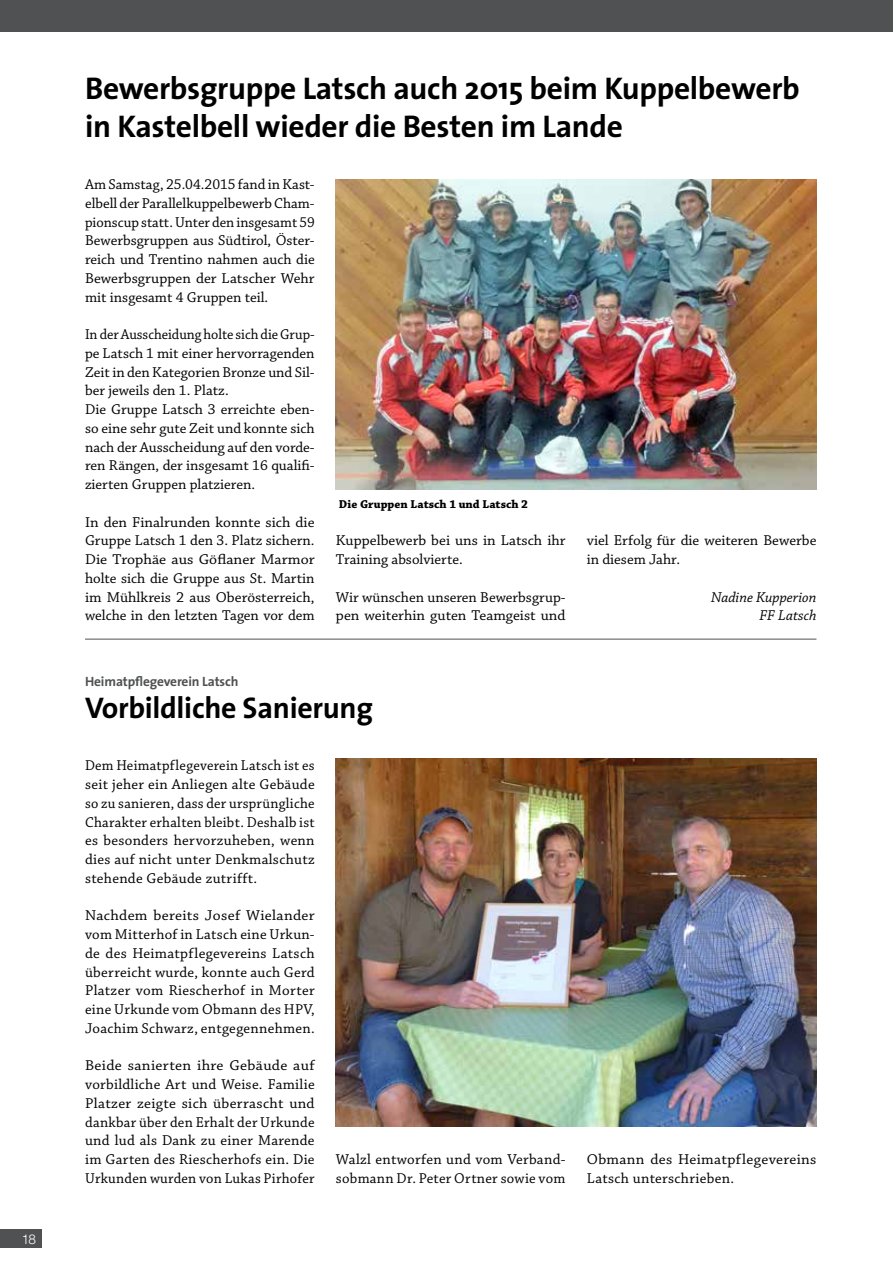
<style>
.page{position:relative;width:893px;height:1263px;background:#fff}
.page>*{position:absolute;margin:0;border:0;box-sizing:border-box;transform-origin:0 0}
.t1{font:700 31.5px/37.5px "The Sans";letter-spacing:-.01em;color:#000}
.t2{font:700 30px "The Sans";letter-spacing:-.01em;color:#000}
.t3{font:15px/18.8px "Chaparral Pro";color:#000}
.t4{font:15px/18.8px "Chaparral Pro";color:#000;scale:.95 1}
.t5{font:15px/18.8px "Chaparral Pro";color:#000;text-align:justify;scale:.96 1}
.t6{font:15px/18.8px "Chaparral Pro";color:#000;text-align:justify;scale:1.05 1}
.t7{font:15px/18.8px "Chaparral Pro";color:#000;text-align:justify;scale:1.04 1}
.t8{font:15px/18.8px "Chaparral Pro";letter-spacing:.02em;color:#000}
.t9{font:italic 15px/18.8px "Chaparral Pro";color:#000;text-align:right}
.t10{font:700 13.5px "The Sans";letter-spacing:-.01em;color:#505153}
.t11{font:300 13.5px "Helvetica Neue";color:#fff}
.t12{font:700 12px "Chaparral Pro";color:#000}
</style>
<div class="page">
<div style="left:0;top:1229px;width:42px;height:19px;background:#505153"></div>
<div style="left:0;top:0;width:893px;height:31px;background:#505153"></div>
<hr style="left:892px;top:0;width:1px;height:1263px;background:#fff">
<img style="left:336px;top:180px;width:480px;height:309px">
<img style="left:336px;top:759px;width:480px;height:368px">
<hr style="left:85px;top:639px;width:731px;height:1px;background:#505153">
<p class="t11" style="left:22px;top:1230px;width:16px">18</p>
<h1 class="t1" style="left:85px;top:69px;width:716px">Bewerbsgruppe Latsch auch 2015 beim Kuppelbewerb in Kastelbell wieder die Besten im Lande</h1>
<p class="t3" style="left:85px;top:176px;width:231px;text-align:justify">Am Samstag, 25.04.2015 fand in Kast&shy;elbell der Parallelkuppelbewerb Cham&shy;pionscup statt. Unter den insgesamt 59<br>Bewerbsgruppen aus Südtirol, Öster&shy;reich und Trentino nahmen auch die Bewerbsgruppen der Latscher Wehr mit insgesamt 4 Gruppen teil.</p>
<p class="t4" style="left:85px;top:326px;width:243px">In der Ausscheidung holte sich die Grup&shy;pe Latsch 1 mit einer hervorragenden Zeit in den Kategorien Bronze und Sil&shy;ber jeweils den 1. Platz.<br>Die Gruppe Latsch 3 erreichte eben&shy;so eine sehr gute Zeit und konnte sich nach der Ausscheidung auf den vorde&shy;ren Rängen, der insgesamt 16 qualifi&shy;zierten Gruppen platzieren.</p>
<p class="t3" style="left:85px;top:513px;width:231px;text-align:justify">In den Finalrunden konnte sich die Gruppe Latsch 1 den 3. Platz sichern.<br>Die Trophäe aus Göflaner Marmor holte sich die Gruppe aus St. Martin im Mühlkreis 2 aus Oberösterreich, welche in den letzten Tagen vor dem</p>
<p class="t12" style="left:339px;top:497px;width:191px">Die Gruppen Latsch 1 und Latsch 2</p>
<p class="t3" style="left:336px;top:532px;width:231px">Kuppelbewerb bei uns in Latsch ihr<br>Training absolvierte.</p>
<p class="t3" style="left:336px;top:588px;width:231px">Wir wünschen unseren Bewerbsgrup&shy;pen weiterhin guten Teamgeist und</p>
<p class="t3" style="left:587px;top:532px;width:231px">viel Erfolg für die weiteren Bewerbe in diesem Jahr.</p>
<p class="t9" style="left:711px;top:588px;width:107px">Nadine Kupperion<br>FF Latsch</p>
<p class="t10" style="left:85px;top:670px;width:155px">Heimatpflegeverein Latsch</p>
<h2 class="t2" style="left:85px;top:683px;width:290px">Vorbildliche Sanierung</h2>
<p class="t5" style="left:85px;top:757px;width:241px">Dem Heimatpflegeverein Latsch ist es seit jeher ein Anliegen alte Gebäude so zu sanieren, dass der ursprüngliche Charakter erhalten bleibt. Deshalb ist es besonders hervorzuheben, wenn dies auf nicht unter Denkmalschutz stehende Gebäude zutrifft.</p>
<p class="t7" style="left:85px;top:907px;width:222px">Nachdem bereits Josef Wielander vom Mitterhof in Latsch eine Urkun&shy;de des Heimatpflegevereins Latsch überreicht wurde, konnte auch Gerd Platzer vom Riescherhof in Morter eine Urkunde vom Obmann des HPV, Joachim Schwarz, entgegennehmen.</p>
<p class="t6" style="left:85px;top:1057px;width:220px">Beide sanierten ihre Gebäude auf vorbildliche Art und Weise. Familie Platzer zeigte sich überrascht und dankbar über den Erhalt der Urkunde und lud als Dank zu einer Marende im Garten des Riescherhofs ein. Die Urkunden wurden von Lukas Pirhofer</p>
<p class="t8" style="left:336px;top:1151px;width:231px">Walzl entworfen und vom Verband&shy;sobmann Dr. Peter Ortner sowie vom</p>
<p class="t8" style="left:587px;top:1151px;width:231px">Obmann des Heimatpflegevereins<br>Latsch unterschrieben.</p>
</div>
